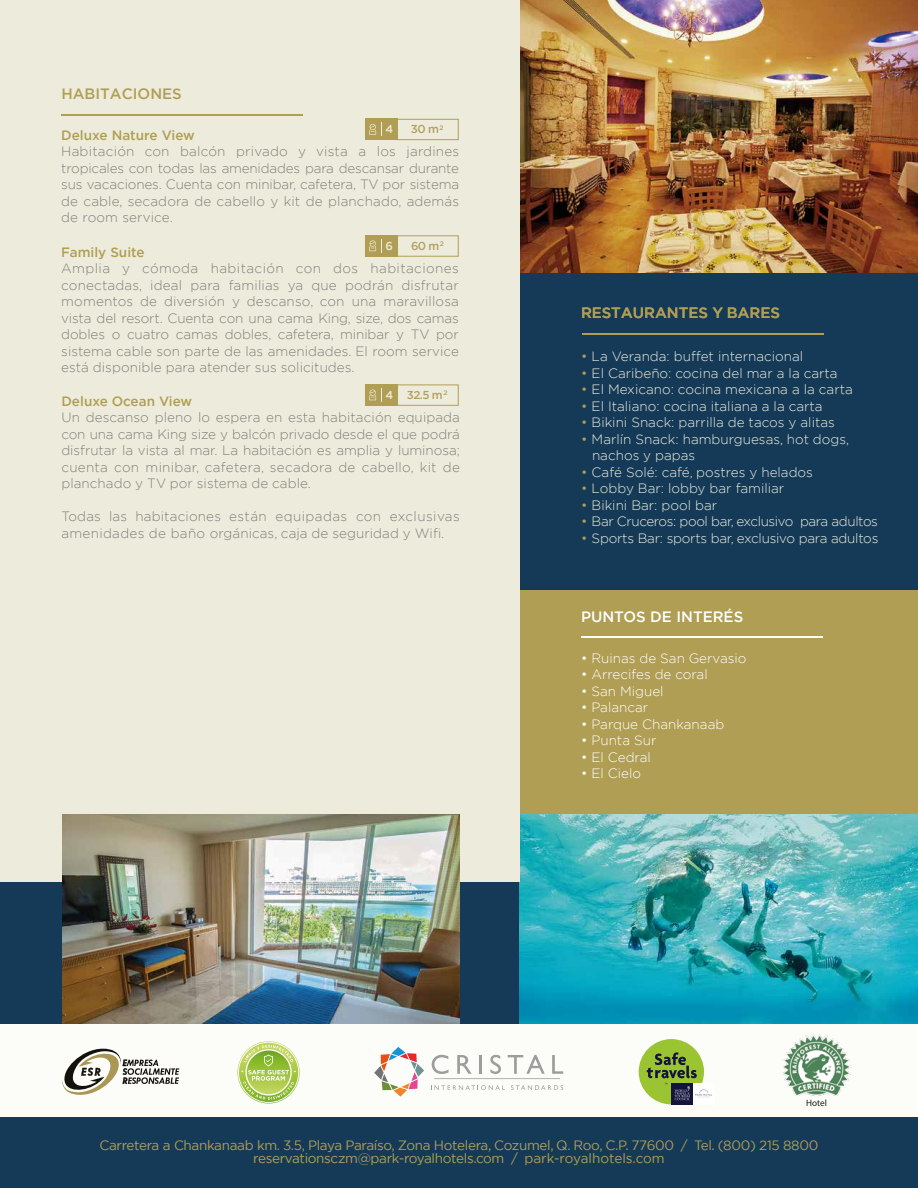
<style>
.page{position:relative;width:918px;height:1188px;background:#143a58}
.page>*{position:absolute;margin:0;border:0;box-sizing:border-box;transform-origin:0 0}
.t1{font:500 15px "Gotham";color:#b09e54}
.t2{font:500 15px "Gotham";color:#fff}
.t3{font:300 13.5px/16.5px "Gotham";letter-spacing:.01em;color:#837e7d;text-align:justify}
.t4{font:300 13.5px/16.5px "Gotham";color:#edecdc}
.t5{font:13.5px/13.5px "Gotham";letter-spacing:-.025em;color:#b09e54;text-align:center}
.t6{font:300 13.5px "Gotham";color:#fff}
.t7{font:500 13.5px "Gotham";color:#b09e54}
.t8{font:300 13.5px "Gotham";letter-spacing:-.03em;color:#edecdc}
.t9{font:300 13.5px "Gotham";letter-spacing:-.02em;color:#edecdc}
.t10{font:500 11.55px "Gotham";color:#b5a063}
.t11{font:500 11.4px "Gotham";color:#edecdc}
.t12{font:9.15px "Myriad Pro";color:#1d1d1b}
.s1{color:#b09e54}
</style>
<div class="page">
<img style="left:520px;top:0;width:398px;height:273px">
<div style="left:520px;top:590px;width:398px;height:225px;background:#b09e54"></div>
<img style="left:520px;top:815px;width:398px;height:209px">
<div style="left:0;top:0;width:520px;height:881px;background:#edecdc"></div>
<hr style="left:61px;top:114px;width:242px;height:1px;background:#b09e54">
<hr style="left:583px;top:333px;width:241px;height:1px;background:#b09e54">
<hr style="left:581px;top:637px;width:242px;height:1px;background:#fff">
<img style="left:62px;top:815px;width:398px;height:209px">
<div style="left:0;top:1024px;width:918px;height:93px;background:#fcfcf9"></div>
<div style="left:396px;top:119px;width:63px;height:21px;border:1px solid #b09e54"></div>
<div style="left:365px;top:119px;width:32px;height:21px;background:#b09e54"></div>
<svg style="left:369px;top:123px;width:13px;height:13px"></svg>
<div style="left:396px;top:384px;width:63px;height:22px;border:1px solid #b09e54"></div>
<div style="left:365px;top:384px;width:32px;height:22px;background:#b09e54"></div>
<svg style="left:369px;top:388px;width:13px;height:14px"></svg>
<div style="left:396px;top:235px;width:63px;height:22px;border:1px solid #b09e54"></div>
<div style="left:365px;top:235px;width:32px;height:22px;background:#b09e54"></div>
<svg style="left:369px;top:239px;width:13px;height:13px"></svg>
<img style="left:782px;top:1034px;width:69px;height:62px">
<svg style="left:432px;top:1055px;width:17px;height:19px"></svg>
<svg style="left:457px;top:1055px;width:15px;height:19px"></svg>
<hr style="left:479px;top:1055px;width:3px;height:19px;background:#9d9d9c">
<svg style="left:490px;top:1055px;width:11px;height:19px"></svg>
<svg style="left:508px;top:1055px;width:37px;height:19px"></svg>
<svg style="left:552px;top:1055px;width:11px;height:19px"></svg>
<svg style="left:431px;top:1085px;width:74px;height:5px"></svg>
<svg style="left:511px;top:1085px;width:52px;height:5px"></svg>
<hr style="left:434px;top:1078px;width:126px;height:1px;background:#b3b2b2">
<svg style="left:374px;top:1047px;width:50px;height:50px"></svg>
<svg style="left:62px;top:1049px;width:117px;height:46px"></svg>
<div style="left:639px;top:1039px;width:65px;height:65px;background:#9ac431;border-radius:50%"></div>
<div style="left:693px;top:1083px;width:22px;height:21px;background:#fff"></div>
<div style="left:671px;top:1083px;width:22px;height:21px;background:linear-gradient(to right,#14133b,#14133b)"></div>
<svg style="left:647px;top:1052px;width:65px;height:48px"></svg>
<svg style="left:238px;top:1041px;width:62px;height:62px"></svg>
<p class="t1" style="left:61px;top:84px;width:122px">HABITACIONES</p>
<p class="t10" style="left:411px;top:122px;width:34px">30 m<sup>2</sup></p>
<p class="t11" style="left:386px;top:122px;width:9px">4</p>
<p class="t7" style="left:61px;top:126px;width:135px">Deluxe Nature View</p>
<p class="t3" style="left:61px;top:143px;width:399px">Habitación con balcón privado y vista a los jardines tropicales con todas las amenidades para descansar durante sus vacaciones. Cuenta con minibar, cafetera, TV por sistema de cable, secadora de cabello y kit de planchado, además de room service.</p>
<p class="t10" style="left:411px;top:238px;width:35px">60 m<sup>2</sup></p>
<p class="t11" style="left:386px;top:239px;width:9px">6</p>
<p class="t7" style="left:61px;top:243px;width:85px">Family Suite</p>
<p class="t3" style="left:61px;top:260px;width:399px">Amplia y cómoda habitación con dos habitaciones conectadas, ideal para familias ya que podrán disfrutar momentos de diversión y descanso, con una maravillosa vista del resort. Cuenta con una cama King, size, dos camas dobles o cuatro camas dobles, cafetera, minibar y TV por sistema cable son parte de las amenidades. El room service está disponible para atender sus solicitudes.</p>
<p class="t10" style="left:407px;top:387px;width:42px">32.5 m<sup>2</sup></p>
<p class="t11" style="left:386px;top:388px;width:9px">4</p>
<p class="t7" style="left:61px;top:392px;width:132px">Deluxe Ocean View</p>
<p class="t3" style="left:61px;top:409px;width:400px">Un descanso pleno lo espera en esta habitación equipada con una cama King size y balcón privado desde el que podrá disfrutar la vista al mar. La habitación es amplia y luminosa; cuenta con minibar, cafetera, secadora de cabello, kit de planchado y TV por sistema de cable.</p>
<p class="t3" style="left:61px;top:508px;width:400px">Todas las habitaciones están equipadas con exclusivas amenidades de baño orgánicas, caja de seguridad y Wifi.</p>
<p class="t1" style="left:581px;top:303px;width:200px">RESTAURANTES Y BARES</p>
<p class="t4" style="left:581px;top:348px;width:224px"><span class="s1">•</span> La Veranda: buffet internacional</p>
<p class="t4" style="left:581px;top:364px;width:258px"><span class="s1">•</span> El Caribeño: cocina del mar a la carta</p>
<p class="t4" style="left:581px;top:381px;width:273px"><span class="s1">•</span> El Mexicano: cocina mexicana a la carta</p>
<p class="t4" style="left:581px;top:397px;width:243px"><span class="s1">•</span> El Italiano: cocina italiana a la carta</p>
<p class="t4" style="left:581px;top:414px;width:255px"><span class="s1">•</span> Bikini Snack: parrilla de tacos y alitas</p>
<p class="t4" style="left:592px;top:430px;width:259px;text-indent:-11px"><span class="s1">•</span> Marlín Snack: hamburguesas, hot dogs, nachos y papas</p>
<p class="t4" style="left:581px;top:463px;width:233px"><span class="s1">•</span> Café Solé: café, postres y helados</p>
<p class="t4" style="left:581px;top:480px;width:205px"><span class="s1">•</span> Lobby Bar: lobby bar familiar</p>
<p class="t4" style="left:581px;top:496px;width:138px"><span class="s1">•</span> Bikini Bar: pool bar</p>
<p class="t8" style="left:581px;top:513px;width:298px"><span class="s1">•</span> Bar Cruceros: pool bar, exclusivo para adultos</p>
<p class="t9" style="left:581px;top:529px;width:299px"><span class="s1">•</span> Sports Bar: sports bar, exclusivo para adultos</p>
<p class="t2" style="left:581px;top:607px;width:164px">PUNTOS DE INTERÉS</p>
<p class="t6" style="left:581px;top:650px;width:167px">• Ruinas de San Gervasio</p>
<p class="t6" style="left:581px;top:666px;width:128px">• Arrecifes de coral</p>
<p class="t6" style="left:581px;top:683px;width:84px">• San Miguel</p>
<p class="t6" style="left:581px;top:699px;width:69px">• Palancar</p>
<p class="t6" style="left:581px;top:716px;width:145px">• Parque Chankanaab</p>
<p class="t6" style="left:581px;top:732px;width:77px">• Punta Sur</p>
<p class="t6" style="left:581px;top:749px;width:71px">• El Cedral</p>
<p class="t6" style="left:581px;top:765px;width:62px">• El Cielo</p>
<p class="t12" style="left:806px;top:1097px;width:22px">Hotel</p>
<p class="t5" style="left:100px;top:1138px;width:720px">Carretera a Chankanaab km. 3.5, Playa Paraíso, Zona Hotelera, Cozumel, Q. Roo, C.P. 77600 / Tel. (800) 215 8800 reservationsczm@park-royalhotels.com / park-royalhotels.com</p>
</div>
